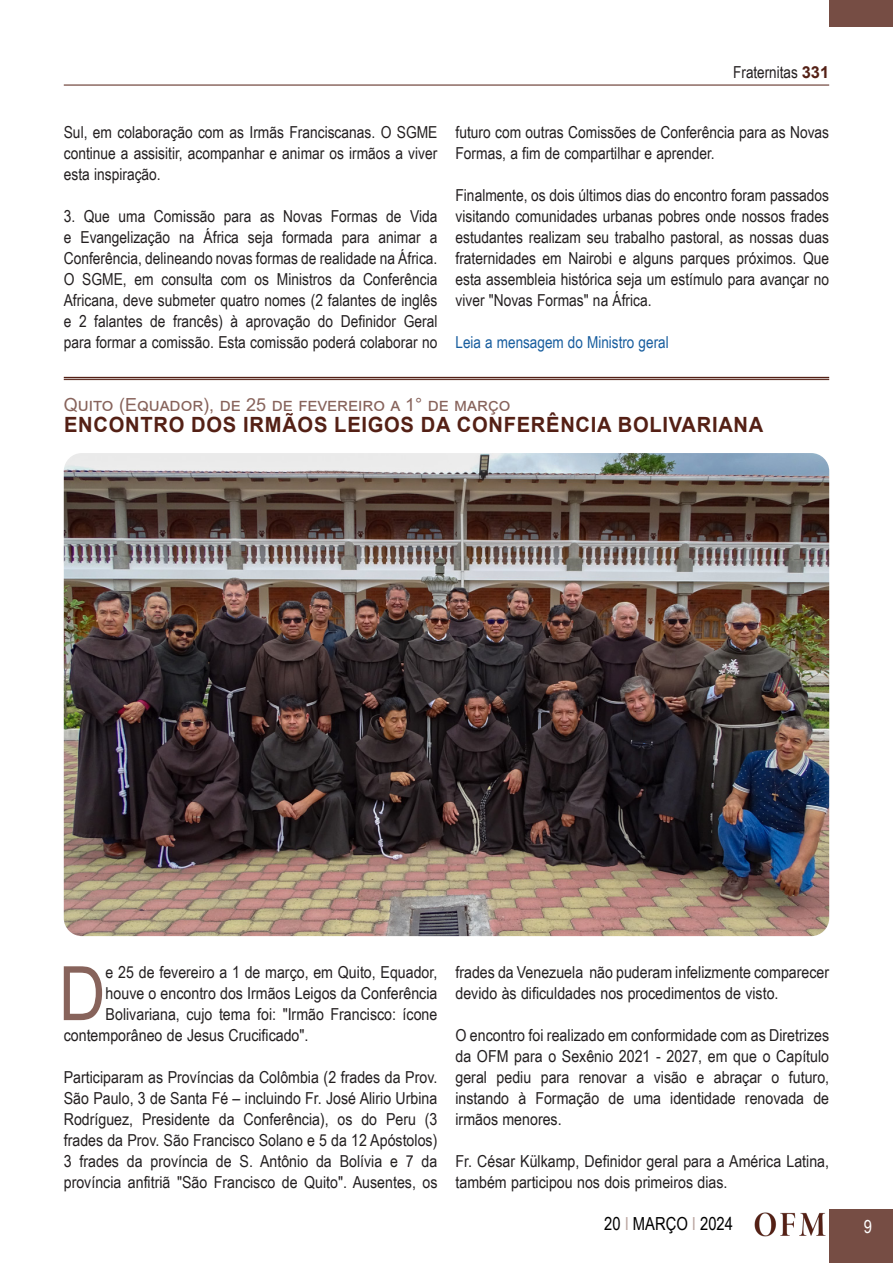
<style>
.page{position:relative;width:893px;height:1263px;background:#fff}
.page>*{position:absolute;margin:0;border:0;box-sizing:border-box;transform-origin:0 0}
.Titolo{font:75.15px "Arial Narrow";color:#87635b;scale:1.05 1}
.Titolo-2{font:700 21px "Arial";letter-spacing:.035em;color:#542015;scale:.96 1}
.Titolo_piccolo{font:18px "Arial";color:#87635b}
.t1{font:18px "Arial Narrow";color:#000}
.t2{font:18px "Arial Narrow";color:#fff}
.Titolo-3{font:16.5px/21px "Arial Narrow";color:#231f20;text-align:justify;scale:1.05 1}
.Titolo-4{font:16.5px/21px "Arial Narrow";color:#231f20;text-align:justify}
.Titolo-5{font:16.5px "Arial Narrow";color:#175d9e}
.s1{font-family:"Arial";font-weight:700;color:#542015}
.s2{color:#bba6a1}
.s3{color:#000001}
</style>
<div class="page">
<div style="left:829px;top:1209px;width:64px;height:54px;background:#764d44"></div>
<hr style="left:64px;top:85px;width:765px;height:1px;background:#542015">
<div style="left:829px;top:0;width:64px;height:27px;background:#764d44"></div>
<img style="left:755px;top:1212px;width:71px;height:24px">
<hr style="left:64px;top:377px;width:765px;height:1px;background:#542015">
<hr style="left:64px;top:379px;width:765px;height:1px;background:#542015">
<img style="left:64px;top:453px;width:765px;height:483px">
<p class="Titolo-4" style="left:733px;top:61px;width:97px">Fraternitas <span class="s1">331</span></p>
<p class="Titolo-4" style="left:64px;top:121px;width:375px">Sul, em colaboração com as Irmãs Franciscanas. O SGME continue a assisitir, acompanhar e animar os irmãos a viver esta inspiração.</p>
<p class="Titolo-4" style="left:64px;top:205px;width:375px">3. Que uma Comissão para as Novas Formas de Vida e Evangelização na África seja formada para animar a Conferência, delineando novas formas de realidade na África.<br>O SGME, em consulta com os Ministros da Conferência Africana, deve submeter quatro nomes (2 falantes de inglês e 2 falantes de francês) à aprovação do Definidor Geral para formar a comissão. Esta comissão poderá colaborar no</p>
<p class="Titolo-4" style="left:455px;top:121px;width:375px">futuro com outras Comissões de Conferência para as Novas<br>Formas, a fim de compartilhar e aprender.</p>
<p class="Titolo-4" style="left:455px;top:184px;width:375px">Finalmente, os dois últimos dias do encontro foram passados visitando comunidades urbanas pobres onde nossos frades estudantes realizam seu trabalho pastoral, as nossas duas fraternidades em Nairobi e alguns parques próximos. Que esta assembleia histórica seja um estímulo para avançar no viver "Novas Formas" na África.</p>
<p class="Titolo-5" style="left:455px;top:330px;width:215px">Leia a mensagem do Ministro geral</p>
<p class="Titolo_piccolo" style="left:64px;top:392px;width:448px">Quito (Equador), de 25 de fevereiro a 1° de março</p>
<p class="Titolo-2" style="left:64px;top:410px;width:730px">ENCONTRO DOS IRMÃOS LEIGOS DA CONFERÊNCIA BOLIVARIANA</p>
<p class="Titolo" style="left:59px;top:938px;width:46px">D</p>
<p class="Titolo-3" style="left:106px;top:961px;width:317px">e 25 de fevereiro a 1 de março, em Quito, Equador,</p>
<p class="Titolo-3" style="left:106px;top:982px;width:318px">houve o encontro dos Irmãos Leigos da Conferência</p>
<p class="Titolo-3" style="left:106px;top:1003px;width:317px">Bolivariana, cujo tema foi: "Irmão Francisco: ícone</p>
<p class="Titolo-3" style="left:64px;top:1024px;width:235px">contemporâneo de Jesus Crucificado".</p>
<p class="Titolo-3" style="left:64px;top:1066px;width:357px">Participaram as Províncias da Colômbia (2 frades da Prov.<br>São Paulo, 3 de Santa Fé – incluindo Fr. José Alirio Urbina Rodríguez, Presidente da Conferência), os do Peru (3 frades da Prov. São Francisco Solano e 5 da 12 Apóstolos)<br>3 frades da província de S. Antônio da Bolívia e 7 da província anfitriã "São Francisco de Quito". Ausentes, os</p>
<p class="Titolo-3" style="left:455px;top:961px;width:357px">frades da Venezuela não puderam infelizmente comparecer devido às dificuldades nos procedimentos de visto.</p>
<p class="Titolo-3" style="left:455px;top:1024px;width:357px">O encontro foi realizado em conformidade com as Diretrizes da OFM para o Sexênio 2021 - 2027, em que o Capítulo geral pediu para renovar a visão e abraçar o futuro, instando à Formação de uma identidade renovada de irmãos menores.</p>
<p class="Titolo-3" style="left:455px;top:1150px;width:357px">Fr. César Külkamp, Definidor geral para a América Latina, também participou nos dois primeiros dias.</p>
<p class="t1" style="left:604px;top:1210px;width:130px">20 <span class="s2">I</span> <span class="s3">MARÇO</span> <span class="s2">I</span> 2024</p>
<p class="t2" style="left:864px;top:1213px;width:10px">9</p>
</div>
